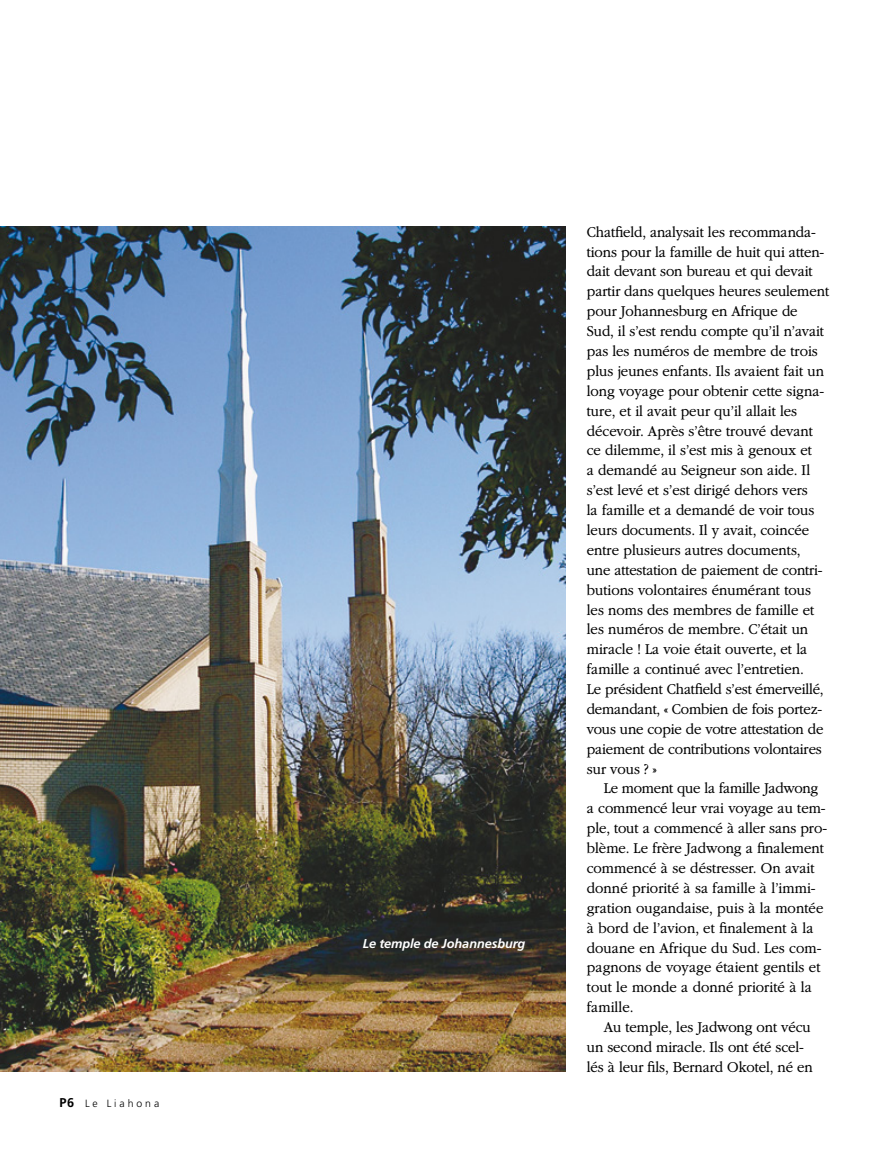
<style>
.page{position:relative;width:893px;height:1161px;background:#fff}
.page>*{position:absolute;margin:0;border:0;box-sizing:border-box;transform-origin:0 0}
.ARTCL_para_NEWS{font:300 15.75px/20px "Garamondlds Lat Plus";letter-spacing:-.005em;color:#000;scale:.95 1}
.FIGimg_CAP_para_NEWS{font:italic 700 12.75px "Frutigerlds Lat";letter-spacing:-.01em;color:#fff}
.t1{font:300 10.5px "Frutigerlds Lat";letter-spacing:.28em;color:#000}
.s1{font-weight:700;font-size:12.75px}
</style>
<div class="page">
<img style="left:0;top:227px;width:566px;height:845px">
<p class="t1" style="left:60px;top:1095px;width:101px"><span class="s1">P6</span> Le Liahona</p>
<p class="FIGimg_CAP_para_NEWS" style="left:363px;top:934px;width:164px">Le temple de Johannesburg</p>
<p class="ARTCL_para_NEWS" style="left:587px;top:221px;width:257px">Chatfield, analysait les recommanda&shy;tions pour la famille de huit qui atten&shy;dait devant son bureau et qui devait partir dans quelques heures seulement pour Johannesburg en Afrique de<br>Sud, il s’est rendu compte qu’il n’avait pas les numéros de membre de trois plus jeunes enfants. Ils avaient fait un long voyage pour obtenir cette signa&shy;ture, et il avait peur qu’il allait les décevoir. Après s’être trouvé devant ce dilemme, il s’est mis à genoux et<br>a demandé au Seigneur son aide. Il s’est levé et s’est dirigé dehors vers<br>la famille et a demandé de voir tous leurs documents. Il y avait, coincée entre plusieurs autres documents,<br>une attestation de paiement de contri&shy;butions volontaires énumérant tous les noms des membres de famille et les numéros de membre. C’était un miracle ! La voie était ouverte, et la famille a continué avec l’entretien.<br>Le président Chatfield s’est émerveillé, demandant, « Combien de fois portez&shy;vous une copie de votre attestation de paiement de contributions volontaires sur vous ? »</p>
<p class="ARTCL_para_NEWS" style="left:587px;top:778px;width:255px;text-indent:17px">Le moment que la famille Jadwong a commencé leur vrai voyage au tem&shy;ple, tout a commencé à aller sans pro&shy;blème. Le frère Jadwong a finalement commencé à se déstresser. On avait donné priorité à sa famille à l’immi&shy;gration ougandaise, puis à la montée à bord de l’avion, et finalement à la douane en Afrique du Sud. Les com&shy;pagnons de voyage étaient gentils et tout le monde a donné priorité à la famille.</p>
<p class="ARTCL_para_NEWS" style="left:587px;top:1017px;width:240px;text-indent:17px">Au temple, les Jadwong ont vécu un second miracle. Ils ont été scel&shy;lés à leur fils, Bernard Okotel, né en</p>
</div>
